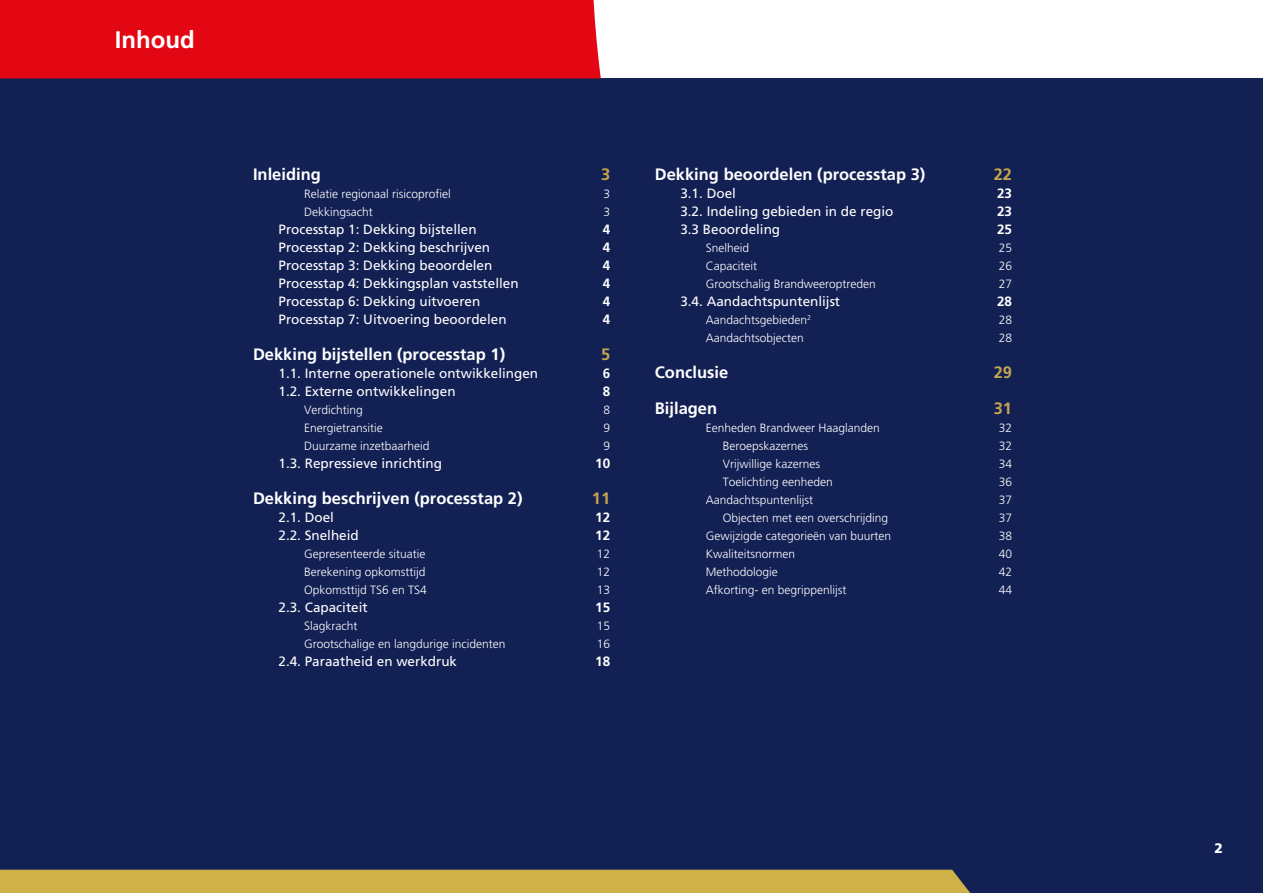
<style>
.page{position:relative;width:1263px;height:893px;background:#fff}
.page>*{position:absolute;margin:0;border:0;box-sizing:border-box;transform-origin:0 0}
.t1{font:700 24px "Fruti Bol";color:#fff}
.t2{font:700 16.5px "Fruti Bol";color:#fff}
.t3{font:700 16.5px "Fruti Bol";color:#c6a54e}
.t4{font:900 13.8px "Fruti Bla";color:#fff}
.t5{font:13.5px "Fruti Rom";color:#fff}
.t6{font:700 13.5px "Fruti Bol";color:#fff}
.t7{font:300 12px "Fruti Lig";color:#fff}
</style>
<div class="page">
<div style="left:0;top:78px;width:1263px;height:815px;background:#122053"></div>
<div style="left:0;top:870px;width:971px;height:23px;background:#cfb247"></div>
<div style="left:0;top:0;width:601px;height:78px;background:#e30613"></div>
<h1 class="t1" style="left:115px;top:25px;width:81px">Inhoud</h1>
<h2 class="t2" style="left:253px;top:165px;width:69px">Inleiding</h2>
<h2 class="t3" style="left:601px;top:165px;width:11px">3</h2>
<p class="t7" style="left:304px;top:187px;width:148px">Relatie regionaal risicoprofiel</p>
<p class="t7" style="left:603px;top:187px;width:8px">3</p>
<p class="t7" style="left:304px;top:205px;width:70px">Dekkingsacht</p>
<p class="t7" style="left:603px;top:205px;width:8px">3</p>
<p class="t5" style="left:279px;top:221px;width:200px">Processtap 1: Dekking bijstellen</p>
<p class="t6" style="left:603px;top:221px;width:9px">4</p>
<p class="t5" style="left:279px;top:239px;width:213px">Processtap 2: Dekking beschrijven</p>
<p class="t6" style="left:603px;top:239px;width:9px">4</p>
<p class="t5" style="left:279px;top:257px;width:215px">Processtap 3: Dekking beoordelen</p>
<p class="t6" style="left:603px;top:257px;width:9px">4</p>
<p class="t5" style="left:279px;top:275px;width:242px">Processtap 4: Dekkingsplan vaststellen</p>
<p class="t6" style="left:603px;top:275px;width:9px">4</p>
<p class="t5" style="left:279px;top:293px;width:203px">Processtap 6: Dekking uitvoeren</p>
<p class="t6" style="left:603px;top:293px;width:9px">4</p>
<p class="t5" style="left:279px;top:311px;width:230px">Processtap 7: Uitvoering beoordelen</p>
<p class="t6" style="left:603px;top:311px;width:9px">4</p>
<h2 class="t2" style="left:253px;top:345px;width:254px">Dekking bijstellen (processtap 1)</h2>
<h2 class="t3" style="left:601px;top:345px;width:11px">5</h2>
<p class="t5" style="left:279px;top:365px;width:261px">1.1. Interne operationele ontwikkelingen</p>
<p class="t6" style="left:603px;top:365px;width:9px">6</p>
<p class="t5" style="left:279px;top:383px;width:179px">1.2. Externe ontwikkelingen</p>
<p class="t6" style="left:603px;top:383px;width:9px">8</p>
<p class="t7" style="left:304px;top:403px;width:60px">Verdichting</p>
<p class="t7" style="left:603px;top:403px;width:8px">8</p>
<p class="t7" style="left:304px;top:421px;width:80px">Energietransitie</p>
<p class="t7" style="left:603px;top:421px;width:8px">9</p>
<p class="t7" style="left:304px;top:439px;width:127px">Duurzame inzetbaarheid</p>
<p class="t7" style="left:603px;top:439px;width:8px">9</p>
<p class="t5" style="left:279px;top:455px;width:165px">1.3. Repressieve inrichting</p>
<p class="t6" style="left:595px;top:455px;width:17px">10</p>
<h2 class="t2" style="left:253px;top:489px;width:271px">Dekking beschrijven (processtap 2)</h2>
<h2 class="t3" style="left:592px;top:489px;width:20px">11</h2>
<p class="t5" style="left:279px;top:509px;width:57px">2.1. Doel</p>
<p class="t6" style="left:595px;top:509px;width:17px">12</p>
<p class="t5" style="left:279px;top:527px;width:82px">2.2. Snelheid</p>
<p class="t6" style="left:595px;top:527px;width:17px">12</p>
<p class="t7" style="left:304px;top:547px;width:123px">Gepresenteerde situatie</p>
<p class="t7" style="left:597px;top:547px;width:15px">12</p>
<p class="t7" style="left:304px;top:565px;width:123px">Berekening opkomsttijd</p>
<p class="t7" style="left:597px;top:565px;width:15px">12</p>
<p class="t7" style="left:304px;top:583px;width:124px">Opkomsttijd TS6 en TS4</p>
<p class="t7" style="left:597px;top:583px;width:15px">13</p>
<p class="t5" style="left:279px;top:599px;width:91px">2.3. Capaciteit</p>
<p class="t6" style="left:595px;top:599px;width:17px">15</p>
<p class="t7" style="left:304px;top:619px;width:55px">Slagkracht</p>
<p class="t7" style="left:597px;top:619px;width:15px">15</p>
<p class="t7" style="left:304px;top:637px;width:203px">Grootschalige en langdurige incidenten</p>
<p class="t7" style="left:597px;top:637px;width:15px">16</p>
<p class="t5" style="left:279px;top:653px;width:180px">2.4. Paraatheid en werkdruk</p>
<p class="t6" style="left:595px;top:653px;width:17px">18</p>
<h2 class="t2" style="left:655px;top:165px;width:272px">Dekking beoordelen (processtap 3)</h2>
<h2 class="t3" style="left:994px;top:165px;width:20px">22</h2>
<p class="t5" style="left:680px;top:185px;width:57px">3.1. Doel</p>
<p class="t6" style="left:997px;top:185px;width:17px">23</p>
<p class="t5" style="left:680px;top:203px;width:215px">3.2. Indeling gebieden in de regio</p>
<p class="t6" style="left:997px;top:203px;width:17px">23</p>
<p class="t5" style="left:680px;top:221px;width:101px">3.3 Beoordeling</p>
<p class="t6" style="left:997px;top:221px;width:17px">25</p>
<p class="t7" style="left:706px;top:241px;width:45px">Snelheid</p>
<p class="t7" style="left:999px;top:241px;width:15px">25</p>
<p class="t7" style="left:706px;top:259px;width:53px">Capaciteit</p>
<p class="t7" style="left:999px;top:259px;width:15px">26</p>
<p class="t7" style="left:706px;top:277px;width:172px">Grootschalig Brandweeroptreden</p>
<p class="t7" style="left:999px;top:277px;width:15px">27</p>
<p class="t5" style="left:680px;top:293px;width:161px">3.4. Aandachtspuntenlijst</p>
<p class="t6" style="left:997px;top:293px;width:17px">28</p>
<p class="t7" style="left:706px;top:313px;width:107px">Aandachtsgebieden<sup>2</sup></p>
<p class="t7" style="left:999px;top:313px;width:15px">28</p>
<p class="t7" style="left:706px;top:331px;width:100px">Aandachtsobjecten</p>
<p class="t7" style="left:999px;top:331px;width:15px">28</p>
<h2 class="t2" style="left:655px;top:363px;width:75px">Conclusie</h2>
<h2 class="t3" style="left:994px;top:363px;width:20px">29</h2>
<h2 class="t2" style="left:655px;top:399px;width:64px">Bijlagen</h2>
<h2 class="t3" style="left:994px;top:399px;width:20px">31</h2>
<p class="t7" style="left:706px;top:421px;width:176px">Eenheden Brandweer Haaglanden</p>
<p class="t7" style="left:999px;top:421px;width:15px">32</p>
<p class="t7" style="left:723px;top:439px;width:87px">Beroepskazernes</p>
<p class="t7" style="left:999px;top:439px;width:15px">32</p>
<p class="t7" style="left:723px;top:457px;width:99px">Vrijwillige kazernes</p>
<p class="t7" style="left:999px;top:457px;width:15px">34</p>
<p class="t7" style="left:723px;top:475px;width:112px">Toelichting eenheden</p>
<p class="t7" style="left:999px;top:475px;width:15px">36</p>
<p class="t7" style="left:706px;top:493px;width:109px">Aandachtspuntenlijst</p>
<p class="t7" style="left:999px;top:493px;width:15px">37</p>
<p class="t7" style="left:723px;top:511px;width:167px">Objecten met een overschrijding</p>
<p class="t7" style="left:999px;top:511px;width:15px">37</p>
<p class="t7" style="left:706px;top:529px;width:187px">Gewijzigde categorieën van buurten</p>
<p class="t7" style="left:999px;top:529px;width:15px">38</p>
<p class="t7" style="left:706px;top:547px;width:91px">Kwaliteitsnormen</p>
<p class="t7" style="left:999px;top:547px;width:15px">40</p>
<p class="t7" style="left:706px;top:565px;width:74px">Methodologie</p>
<p class="t7" style="left:999px;top:565px;width:15px">42</p>
<p class="t7" style="left:706px;top:583px;width:142px">Afkorting- en begrippenlijst</p>
<p class="t7" style="left:999px;top:583px;width:15px">44</p>
<p class="t4" style="left:1214px;top:840px;width:10px">2</p>
</div>
